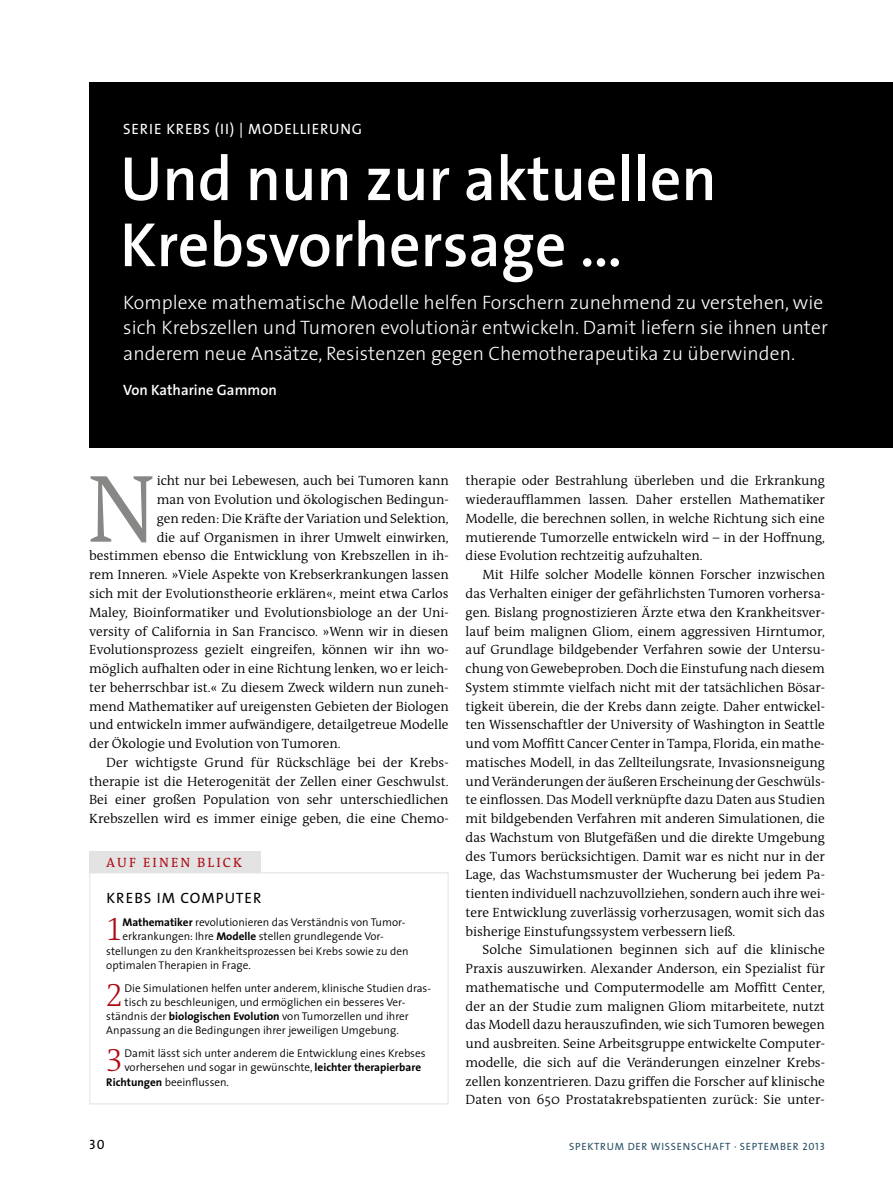
<style>
.page{position:relative;width:893px;height:1191px;background:#fff}
.page>*{position:absolute;margin:0;border:0;box-sizing:border-box;transform-origin:0 0}
.t1{font:300 96.9px "The Antiqua B4";color:#878786}
.t2{font:600 63px/66px "The Sans";color:#fff}
.t3{font:32.4px "The Antiqua B3 c Light Caps";color:#ae0a14}
.t4{font:32.4px "The Antiqua B3 c Light Caps";color:#ae0a14;scale:.96 1}
.t5{font:300 19.5px/25.5px "The Sans";letter-spacing:.005em;color:#fff}
.t6{font:15px "The Sans";letter-spacing:.05em;color:#fff}
.t7{font:600 15px "The Sans";color:#fff}
.t8{font:15px "The Sans";letter-spacing:.065em;color:#000}
.t9{font:300 13.5px "The Antiqua B4";letter-spacing:-.005em;color:#000}
.t10{font:13.5px "The Antiqua B5";letter-spacing:.15em;color:#ae0a14}
.t11{font:13.5px "The Sans Caps";color:#000}
.t12{font:300 11.25px "The Sans";color:#000}
.t13{font:10.5px "The Sans";letter-spacing:.07em;color:#284f63}
.t14{font:10.5px "The Sans Caps";color:#284f63}
.s1{font-weight:700}
.s2{font-family:"The Sans"}
</style>
<div class="page">
<div style="left:89px;top:82px;width:804px;height:366px;background:#000"></div>
<svg style="left:89px;top:871px;width:360px;height:234px"></svg>
<div style="left:89px;top:851px;width:171px;height:22px;background:#e3e3e3"></div>
<p class="t6" style="left:123px;top:119px;width:16px">SERIE</p>
<p class="t6" style="left:166px;top:119px;width:150px">KRE BS (II) | MODE LLIERUN</p>
<p class="t6" style="left:352px;top:119px;width:12px">G</p>
<p class="t2" style="left:120px;top:146px;width:598px">Und nun zur aktuellen<br>Krebsvorhersage …</p>
<p class="t5" style="left:123px;top:289px;width:706px">Komplexe mathematische Modelle helfen Forschern zunehmend zu verstehen, wie sich Krebszellen und Tumoren evolutionär entwickeln. Damit liefern sie ihnen unter anderem neue Ansätze, Resistenzen gegen Chemotherapeutika zu überwinden.</p>
<p class="t7" style="left:123px;top:380px;width:155px">Von Katharine Gammon</p>
<p class="t1" style="left:87px;top:459px;width:72px">N</p>
<p class="t9" style="left:157px;top:474px;width:293px">icht nur bei Lebewesen, auch bei Tumoren kann</p>
<p class="t9" style="left:157px;top:492px;width:293px">man von Evolution und ökologischen Bedingun-</p>
<p class="t9" style="left:157px;top:511px;width:293px">gen reden: Die Kräfte der Variation und Selektion,</p>
<p class="t9" style="left:157px;top:530px;width:293px">die auf Organismen in ihrer Umwelt einwirken,</p>
<p class="t9" style="left:89px;top:549px;width:361px">bestimmen ebenso die Entwicklung von Krebszellen in ih-</p>
<p class="t9" style="left:89px;top:567px;width:361px">rem Inneren. »Viele Aspekte von Krebserkrankungen lassen</p>
<p class="t9" style="left:89px;top:586px;width:361px">sich mit der Evolutionstheorie erklären«, meint etwa Carlos</p>
<p class="t9" style="left:89px;top:605px;width:361px">Maley, Bioinformatiker und Evolutionsbiologe an der Uni-</p>
<p class="t9" style="left:89px;top:624px;width:361px">versity of California in San Francisco. »Wenn wir in diesen</p>
<p class="t9" style="left:89px;top:642px;width:361px">Evolutionsprozess gezielt eingreifen, können wir ihn wo-</p>
<p class="t9" style="left:89px;top:661px;width:361px">möglich aufhalten oder in eine Richtung lenken, wo er leich-</p>
<p class="t9" style="left:89px;top:680px;width:361px">ter beherrschbar ist.« Zu diesem Zweck wildern nun zuneh-</p>
<p class="t9" style="left:89px;top:699px;width:361px">mend Mathematiker auf ureigensten Gebieten der Biologen</p>
<p class="t9" style="left:89px;top:717px;width:361px">und entwickeln immer aufwändigere, detailgetreue Modelle</p>
<p class="t9" style="left:89px;top:736px;width:253px">der Ökologie und Evolution von Tumoren.</p>
<p class="t9" style="left:106px;top:755px;width:344px">Der wichtigste Grund für Rückschläge bei der Krebs-</p>
<p class="t9" style="left:89px;top:774px;width:361px">therapie ist die Heterogenität der Zellen einer Geschwulst.</p>
<p class="t9" style="left:89px;top:792px;width:361px">Bei einer großen Population von sehr unterschiedlichen</p>
<p class="t9" style="left:89px;top:811px;width:361px">Krebszellen wird es immer einige geben, die eine Chemo-</p>
<p class="t10" style="left:106px;top:855px;width:137px">AUF EINEN BLICK</p>
<p class="t8" style="left:106px;top:888px;width:45px">KRE BSIM</p>
<p class="t8" style="left:181px;top:888px;width:32px">COMPUTER</p>
<p class="t4" style="left:106px;top:912px;width:18px">1</p>
<p class="t12" style="left:122px;top:915px;width:284px"><span class="s1">Mathematiker</span> revolutionieren das Verständnis von Tumor-</p>
<p class="t12" style="left:122px;top:929px;width:263px">erkrankungen: Ihre <span class="s1">Modelle</span> stellen grundlegende Vor-</p>
<p class="t12" style="left:106px;top:943px;width:304px">stellungen zu den Krankheitsprozessen bei Krebs sowie zu den</p>
<p class="t12" style="left:106px;top:958px;width:146px">optimalen Therapien in Frage.</p>
<p class="t3" style="left:106px;top:978px;width:18px">2</p>
<p class="t12" style="left:125px;top:980px;width:307px">Die Simulationen helfen unter anderem, klinische Studien dras-</p>
<p class="t12" style="left:125px;top:995px;width:282px">tisch zu beschleunigen, und ermöglichen ein besseres Ver-</p>
<p class="t12" style="left:106px;top:1009px;width:304px">ständnis der <span class="s1">biologischen Evolution</span> von Tumorzellen und ihrer</p>
<p class="t12" style="left:106px;top:1023px;width:294px">Anpassung an die Bedingungen ihrer jeweiligen Umgebung.</p>
<p class="t3" style="left:106px;top:1043px;width:18px">3</p>
<p class="t12" style="left:125px;top:1046px;width:303px">Damit lässt sich unter anderem die Entwicklung eines Krebses</p>
<p class="t12" style="left:125px;top:1060px;width:298px">vorhersehen und sogar in gewünschte, <span class="s1">leichter therapierbare</span></p>
<p class="t12" style="left:106px;top:1074px;width:124px"><span class="s1">Richtungen</span> beeinflussen.</p>
<p class="t9" style="left:466px;top:474px;width:361px">therapie oder Bestrahlung überleben und die Erkrankung</p>
<p class="t9" style="left:466px;top:492px;width:361px">wiederaufflammen lassen. Daher erstellen Mathematiker</p>
<p class="t9" style="left:466px;top:511px;width:361px">Modelle, die berechnen sollen, in welche Richtung sich eine</p>
<p class="t9" style="left:466px;top:530px;width:361px">mutierende Tumorzelle entwickeln wird – in der Hoffnung,</p>
<p class="t9" style="left:466px;top:549px;width:238px">diese Evolution rechtzeitig aufzuhalten.</p>
<p class="t9" style="left:483px;top:568px;width:344px">Mit Hilfe solcher Modelle können Forscher inzwischen</p>
<p class="t9" style="left:466px;top:586px;width:361px">das Verhalten einiger der gefährlichsten Tumoren vorhersa-</p>
<p class="t9" style="left:466px;top:605px;width:361px">gen. Bislang prognostizieren Ärzte etwa den Krankheitsver-</p>
<p class="t9" style="left:466px;top:624px;width:361px">lauf beim malignen Gliom, einem aggressiven Hirntumor,</p>
<p class="t9" style="left:466px;top:643px;width:361px">auf Grundlage bildgebender Verfahren sowie der Untersu-</p>
<p class="t9" style="left:466px;top:661px;width:361px">chung von Gewebeproben. Doch die Einstufung nach diesem</p>
<p class="t9" style="left:466px;top:680px;width:361px">System stimmte vielfach nicht mit der tatsächlichen Bösar-</p>
<p class="t9" style="left:466px;top:699px;width:361px">tigkeit überein, die der Krebs dann zeigte. Daher entwickel-</p>
<p class="t9" style="left:466px;top:718px;width:361px">ten Wissenschaftler der University of Washington in Seattle</p>
<p class="t9" style="left:466px;top:736px;width:361px">und vom Moffitt Cancer Center in Tampa, Florida, ein mathe-</p>
<p class="t9" style="left:466px;top:755px;width:361px">matisches Modell, in das Zellteilungsrate, Invasionsneigung</p>
<p class="t9" style="left:466px;top:774px;width:361px">und Veränderungen der äußeren Erscheinung der Geschwüls-</p>
<p class="t9" style="left:466px;top:793px;width:361px">te einflossen. Das Modell verknüpfte dazu Daten aus Studien</p>
<p class="t9" style="left:466px;top:811px;width:361px">mit bildgebenden Verfahren mit anderen Simulationen, die</p>
<p class="t9" style="left:466px;top:830px;width:361px">das Wachstum von Blutgefäßen und die direkte Umgebung</p>
<p class="t9" style="left:466px;top:849px;width:361px">des Tumors berücksichtigen. Damit war es nicht nur in der</p>
<p class="t9" style="left:466px;top:868px;width:361px">Lage, das Wachstumsmuster der Wucherung bei jedem Pa-</p>
<p class="t9" style="left:466px;top:886px;width:361px">tienten individuell nachzuvollziehen, sondern auch ihre wei-</p>
<p class="t9" style="left:466px;top:905px;width:361px">tere Entwicklung zuverlässig vorherzusagen, womit sich das</p>
<p class="t9" style="left:466px;top:924px;width:271px">bisherige Einstufungssystem verbessern ließ.</p>
<p class="t9" style="left:483px;top:942px;width:344px">Solche Simulationen beginnen sich auf die klinische</p>
<p class="t9" style="left:466px;top:961px;width:361px">Praxis auszuwirken. Alexander Anderson, ein Spezialist für</p>
<p class="t9" style="left:466px;top:980px;width:361px">mathematische und Computermodelle am Moffitt Center,</p>
<p class="t9" style="left:466px;top:999px;width:361px">der an der Studie zum malignen Gliom mitarbeitete, nutzt</p>
<p class="t9" style="left:466px;top:1017px;width:361px">das Modell dazu herauszufinden, wie sich Tumoren bewegen</p>
<p class="t9" style="left:466px;top:1036px;width:361px">und ausbreiten. Seine Arbeitsgruppe entwickelte Computer-</p>
<p class="t9" style="left:466px;top:1055px;width:361px">modelle, die sich auf die Veränderungen einzelner Krebs-</p>
<p class="t9" style="left:466px;top:1074px;width:361px">zellen konzentrieren. Dazu griffen die Forscher auf klinische</p>
<p class="t9" style="left:466px;top:1092px;width:361px">Daten von 650 Prostatakrebspatienten zurück: Sie unter-</p>
<p class="t11" style="left:89px;top:1136px;width:17px">30</p>
<p class="t13" style="left:569px;top:1139px;width:185px">SPEKTRUM DER WISSENSCHAFT · SEPTEM</p>
<p class="t14" style="left:780px;top:1139px;width:46px"><span class="s2">BER</span> 2013</p>
</div>
